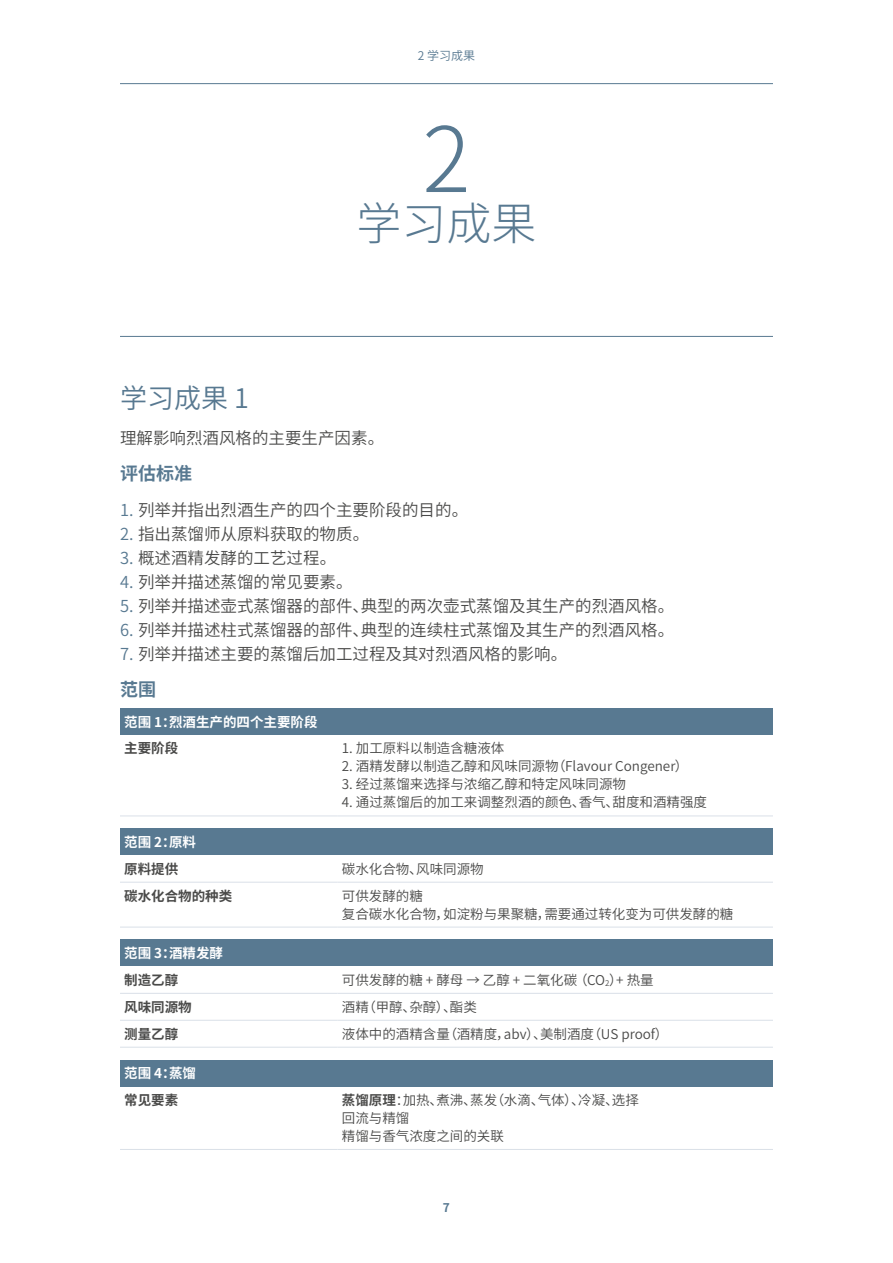
<style>
.page{position:relative;width:893px;height:1263px;background:#fff}
.page>*{position:absolute;margin:0;border:0;box-sizing:border-box;transform-origin:0 0}
.t1{font:300 90px "Source Han Sans CN";color:#587991}
.t2{font:300 45px "Source Han Sans CN";color:#587991}
.t3{font:27px "Source Han Sans CN";color:#587991}
.t4{font:700 18px "Source Han Sans CN";color:#587991}
.t5{font:16.5px "Source Han Sans CN";color:#4a4a49}
.t6{font:13.5px/18px "Source Han Sans CN";color:#4a4a49}
.t7{font:700 13.5px "Source Han Sans CN";color:#fff}
.t8{font:700 13.5px "Source Han Sans CN";color:#4a4a49}
.t9{font:12px "Source Han Sans CN";color:#587991}
.t10{font:700 12px "Source Han Sans CN";color:#587991}
.s1{color:#587991}
.s2{font-weight:700}
</style>
<div class="page">
<hr style="left:120px;top:83px;width:653px;height:1px;background:#587991">
<hr style="left:120px;top:336px;width:653px;height:1px;background:#587991">
<div style="left:120px;top:708px;width:653px;height:27px;background:#587991"></div>
<hr style="left:120px;top:815px;width:218px;height:1px;background:#dae0e8">
<hr style="left:338px;top:815px;width:435px;height:1px;background:#dae0e8">
<div style="left:120px;top:828px;width:653px;height:27px;background:#587991"></div>
<hr style="left:120px;top:927px;width:218px;height:1px;background:#dae0e8">
<hr style="left:120px;top:882px;width:218px;height:1px;background:#dae0e8">
<hr style="left:338px;top:882px;width:435px;height:1px;background:#dae0e8">
<hr style="left:338px;top:927px;width:435px;height:1px;background:#dae0e8">
<div style="left:120px;top:939px;width:653px;height:27px;background:#587991"></div>
<hr style="left:120px;top:1020px;width:218px;height:1px;background:#dae0e8">
<hr style="left:120px;top:1047px;width:218px;height:1px;background:#dae0e8">
<hr style="left:120px;top:993px;width:218px;height:1px;background:#dae0e8">
<hr style="left:338px;top:993px;width:435px;height:1px;background:#dae0e8">
<hr style="left:338px;top:1020px;width:435px;height:1px;background:#dae0e8">
<hr style="left:338px;top:1047px;width:435px;height:1px;background:#dae0e8">
<div style="left:120px;top:1059px;width:653px;height:27px;background:#587991"></div>
<hr style="left:120px;top:1149px;width:218px;height:1px;background:#dae0e8">
<hr style="left:338px;top:1149px;width:435px;height:1px;background:#dae0e8">
<p class="t9" style="left:418px;top:49px;width:59px">2 学习成果</p>
<h1 class="t1" style="left:422px;top:108px;width:50px">2</h1>
<h2 class="t2" style="left:356px;top:198px;width:181px">学习成果</h2>
<h3 class="t3" style="left:120px;top:383px;width:130px">学习成果 1</h3>
<p class="t5" style="left:120px;top:429px;width:266px">理解影响烈酒风格的主要生产因素。</p>
<h3 class="t4" style="left:120px;top:463px;width:73px">评估标准</h3>
<p class="t5" style="left:120px;top:501px;width:350px"><span class="s1">1.</span> 列举并指出烈酒生产的四个主要阶段的目的。</p>
<p class="t5" style="left:120px;top:525px;width:251px"><span class="s1">2.</span> 指出蒸馏师从原料获取的物质。</p>
<p class="t5" style="left:120px;top:549px;width:218px"><span class="s1">3.</span> 概述酒精发酵的工艺过程。</p>
<p class="t5" style="left:120px;top:573px;width:234px"><span class="s1">4.</span> 列举并描述蒸馏的常见要素。</p>
<p class="t5" style="left:120px;top:597px;width:556px"><span class="s1">5.</span> 列举并描述壶式蒸馏器的部件、典型的两次壶式蒸馏及其生产的烈酒风格。</p>
<p class="t5" style="left:120px;top:621px;width:556px"><span class="s1">6.</span> 列举并描述柱式蒸馏器的部件、典型的连续柱式蒸馏及其生产的烈酒风格。</p>
<p class="t5" style="left:120px;top:645px;width:449px"><span class="s1">7.</span> 列举并描述主要的蒸馏后加工过程及其对烈酒风格的影响。</p>
<h3 class="t4" style="left:120px;top:679px;width:37px">范围</h3>
<p class="t7" style="left:124px;top:714px;width:195px">范围 1：烈酒生产的四个主要阶段</p>
<p class="t8" style="left:124px;top:741px;width:55px">主要阶段</p>
<p class="t6" style="left:342px;top:740px;width:164px">1. 加工原料以制造含糖液体</p>
<p class="t6" style="left:342px;top:758px;width:348px">2. 酒精发酵以制造乙醇和风味同源物（Flavour Congener）</p>
<p class="t6" style="left:342px;top:776px;width:286px">3. 经过蒸馏来选择与浓缩乙醇和特定风味同源物</p>
<p class="t6" style="left:342px;top:794px;width:367px">4. 通过蒸馏后的加工来调整烈酒的颜色、香气、甜度和酒精强度</p>
<p class="t7" style="left:124px;top:834px;width:73px">范围 2：原料</p>
<p class="t8" style="left:124px;top:861px;width:55px">原料提供</p>
<p class="t6" style="left:342px;top:860px;width:143px">碳水化合物、风味同源物</p>
<p class="t8" style="left:124px;top:888px;width:109px">碳水化合物的种类</p>
<p class="t6" style="left:342px;top:887px;width:393px">可供发酵的糖<br>复合碳水化合物，如淀粉与果聚糖，需要通过转化变为可供发酵的糖</p>
<p class="t7" style="left:124px;top:945px;width:100px">范围 3：酒精发酵</p>
<p class="t8" style="left:124px;top:972px;width:55px">制造乙醇</p>
<p class="t6" style="left:342px;top:971px;width:313px">可供发酵的糖 + 酵母 → 乙醇 + 二氧化碳 （CO<sub>2</sub>）+ 热量</p>
<p class="t8" style="left:124px;top:999px;width:69px">风味同源物</p>
<p class="t6" style="left:342px;top:998px;width:136px">酒精（甲醇、杂醇）、酯类</p>
<p class="t8" style="left:124px;top:1026px;width:55px">测量乙醇</p>
<p class="t6" style="left:342px;top:1025px;width:328px">液体中的酒精含量（酒精度，abv）、美制酒度（US proof）</p>
<p class="t7" style="left:124px;top:1065px;width:73px">范围 4：蒸馏</p>
<p class="t8" style="left:124px;top:1092px;width:55px">常见要素</p>
<p class="t6" style="left:342px;top:1091px;width:299px"><span class="s2">蒸馏原理</span>：加热、煮沸、蒸发（水滴、气体）、冷凝、选择回流与精馏<br>精馏与香气浓度之间的关联</p>
<p class="t10" style="left:443px;top:1201px;width:9px">7</p>
</div>
